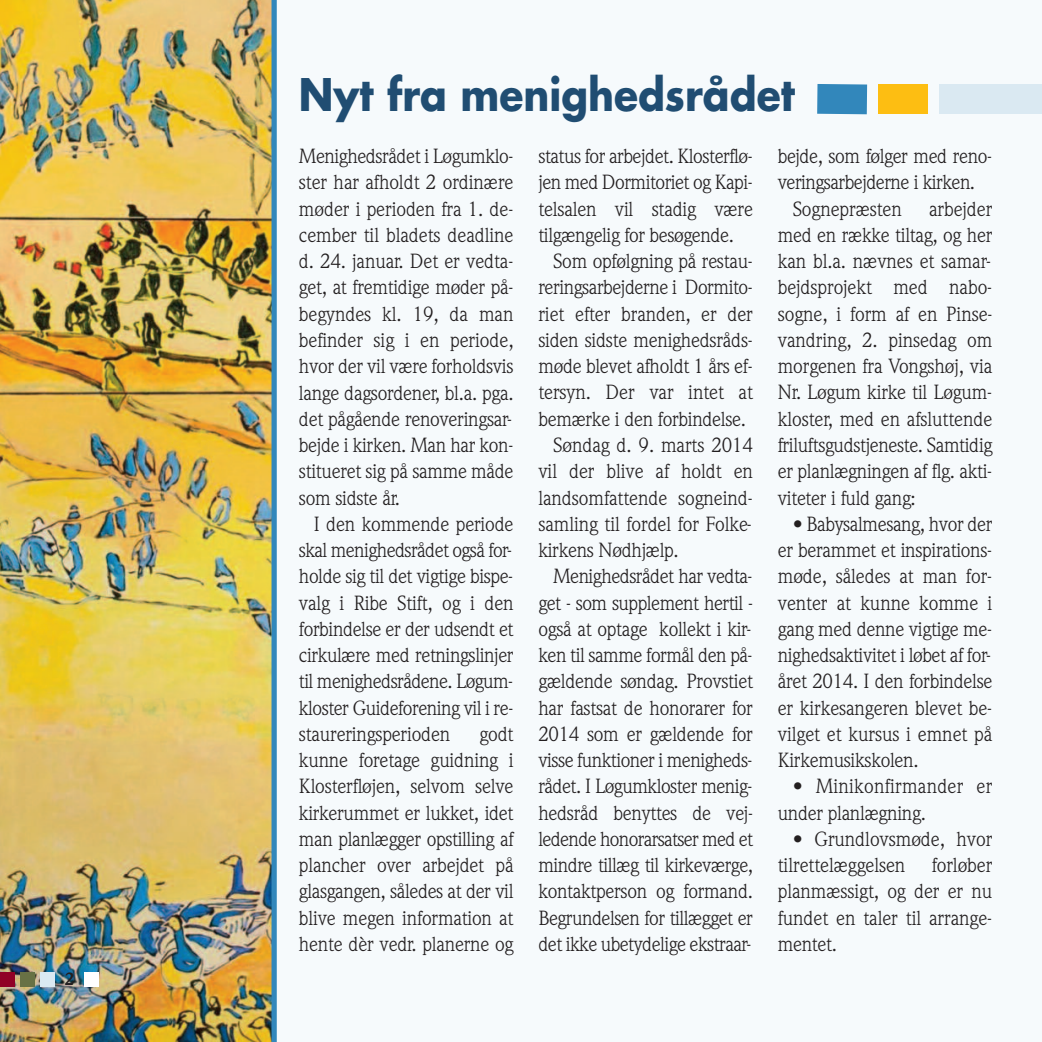
<style>
.page{position:relative;width:1042px;height:1042px;background:#fff}
.page>*{position:absolute;margin:0;border:0;box-sizing:border-box;transform-origin:0 0}
.t1{font:700 43.75px "Futura";color:#204d72;scale:.9 1}
.t2{font:20.12px/26.2px "Weidemann";letter-spacing:-.015em;color:#231f20;text-align:justify}
.t3{font:20.12px/26.2px "Weidemann";letter-spacing:.01em;color:#231f20}
.t4{font:700 17.5px "Weidemann";color:#231f20}
</style>
<div class="page">
<div style="left:274px;top:0;width:768px;height:1042px;background:#f6fafc"></div>
<img style="left:0;top:0;width:271px;height:1042px">
<div style="left:271px;top:0;width:6px;height:1042px;background:#3287bb"></div>
<div style="left:84px;top:972px;width:15px;height:15px;background:#fff"></div>
<div style="left:0;top:972px;width:15px;height:15px;background:#900126"></div>
<div style="left:20px;top:972px;width:15px;height:15px;background:#687145"></div>
<div style="left:40px;top:972px;width:15px;height:15px;background:#dae9f2"></div>
<svg style="left:817px;top:84px;width:50px;height:30px"></svg>
<div style="left:878px;top:84px;width:49px;height:30px;background:#fdbe12"></div>
<div style="left:939px;top:84px;width:103px;height:30px;background:#dae9f2"></div>
<p class="t4" style="left:65px;top:972px;width:11px">2</p>
<h1 class="t1" style="left:299px;top:74px;width:552px">Nyt fra menighedsrådet</h1>
<p class="t2" style="left:299px;top:145px;width:216px">Menighedsrådet i Løgumklo&shy;ster har afholdt 2 ordinære møder i perioden fra 1. de&shy;cember til bladets deadline d. 24. januar. Det er vedta&shy;get, at fremtidige møder på&shy;begyndes kl. 19, da man befinder sig i en periode, hvor der vil være forholdsvis lange dagsordener, bl.a. pga. det pågående renoveringsar&shy;bejde i kirken. Man har kon&shy;stitueret sig på samme måde som sidste år.</p>
<p class="t2" style="left:299px;top:512px;width:216px;text-indent:15px">I den kommende periode skal menighedsrådet også for&shy;holde sig til det vigtige bispe&shy;valg i Ribe Stift, og i den forbindelse er der udsendt et cirkulære med retningslinjer til menighedsrådene. Løgum&shy;kloster Guideforening vil i re&shy;staureringsperioden</p>
<p class="t2" style="left:538px;top:145px;width:216px">status for arbejdet. Klosterflø-</p>
<p class="t2" style="left:538px;top:171px;width:216px">jen med Dormitoriet og Kapi-</p>
<p class="t2" style="left:538px;top:197px;width:216px">telsalen vil stadig være</p>
<p class="t2" style="left:538px;top:224px;width:197px">tilgængelig for besøgende.</p>
<p class="t2" style="left:553px;top:250px;width:201px">Som opfølgning på restau-</p>
<p class="t2" style="left:538px;top:276px;width:216px">reringsarbejderne i Dormito-</p>
<p class="t2" style="left:538px;top:302px;width:216px">riet efter branden, er der</p>
<p class="t2" style="left:538px;top:329px;width:216px">siden sidste menighedsråds-</p>
<p class="t2" style="left:538px;top:355px;width:216px">møde blevet afholdt 1 års ef-</p>
<p class="t2" style="left:538px;top:381px;width:216px">tersyn. Der var intet at</p>
<p class="t2" style="left:538px;top:407px;width:209px">bemærke i den forbindelse.</p>
<p class="t2" style="left:553px;top:434px;width:201px">Søndag d. 9. marts 2014</p>
<p class="t2" style="left:538px;top:460px;width:216px">vil der blive af holdt en</p>
<p class="t2" style="left:538px;top:486px;width:216px">landsomfattende sogneind-</p>
<p class="t2" style="left:538px;top:512px;width:215px">samling til fordel for Folke-</p>
<p class="t2" style="left:538px;top:539px;width:142px">kirkens Nødhjælp.</p>
<p class="t2" style="left:553px;top:565px;width:201px">Menighedsrådet har vedta-</p>
<p class="t2" style="left:538px;top:591px;width:216px">get - som supplement hertil -</p>
<p class="t2" style="left:538px;top:617px;width:214px">også at optage kollekt i kir-</p>
<p class="t2" style="left:538px;top:644px;width:216px">ken til samme formål den på-</p>
<p class="t2" style="left:538px;top:670px;width:216px">gældende søndag. Provstiet</p>
<p class="t2" style="left:538px;top:696px;width:216px">har fastsat de honorarer for</p>
<p class="t2" style="left:538px;top:722px;width:216px">2014 som er gældende for</p>
<p class="t2" style="left:538px;top:749px;width:216px">visse funktioner i menigheds-</p>
<p class="t2" style="left:538px;top:775px;width:216px">rådet. I Løgumkloster menig-</p>
<p class="t2" style="left:538px;top:801px;width:216px">hedsråd benyttes de vej-</p>
<p class="t2" style="left:538px;top:827px;width:216px">ledende honorarsatser med et</p>
<p class="t2" style="left:538px;top:854px;width:216px">mindre tillæg til kirkeværge,</p>
<p class="t2" style="left:538px;top:880px;width:216px">kontaktperson og formand.</p>
<p class="t2" style="left:538px;top:906px;width:216px">Begrundelsen for tillægget er</p>
<p class="t2" style="left:538px;top:932px;width:214px">det ikke ubetydelige ekstraar-</p>
<p class="t2" style="left:778px;top:145px;width:216px">bejde, som følger med reno-</p>
<p class="t2" style="left:778px;top:171px;width:199px">veringsarbejderne i kirken.</p>
<p class="t2" style="left:792px;top:197px;width:111px">Sognepræsten</p>
<p class="t2" style="left:778px;top:197px;width:216px;text-indent:151px">arbejder med en række tiltag, og her kan bl.a. nævnes et samar&shy;bejdsprojekt med nabo&shy;sogne, i form af en Pinse&shy;vandring, 2. pinsedag om morgenen fra Vongshøj, via Nr. Løgum kirke til Løgum&shy;kloster, med en afsluttende friluftsgudstjeneste. Samtidig er planlægningen af flg. akti&shy;viteter i fuld gang:</p>
<p class="t2" style="left:778px;top:512px;width:216px;text-indent:15px">• Babysalmesang, hvor der er berammet et inspirations&shy;møde, således at man for&shy;venter at kunne komme i gang med denne vigtige me&shy;nighedsaktivitet i løbet af for&shy;året 2014. I den forbindelse er kirkesangeren blevet be&shy;vilget et kursus i emnet på Kirkemusikskolen.</p>
<p class="t3" style="left:778px;top:775px;width:216px;text-indent:15px">• Minikonfirmander er under planlægning.</p>
<p class="t2" style="left:778px;top:827px;width:216px;text-indent:15px">• Grundlovsmøde, hvor tilrettelæggelsen</p>
<p class="t2" style="left:299px;top:722px;width:216px;text-indent:181px">godt kunne foretage guidning i Klosterfløjen, selvom selve kirkerummet er lukket, idet man planlægger opstilling af plancher over arbejdet på glasgangen, således at der vil blive megen information at hente dèr vedr. planerne og</p>
<p class="t2" style="left:778px;top:854px;width:216px;text-indent:154px">forløber planmæssigt, og der er nu fundet en taler til arrange&shy;mentet.</p>
</div>
